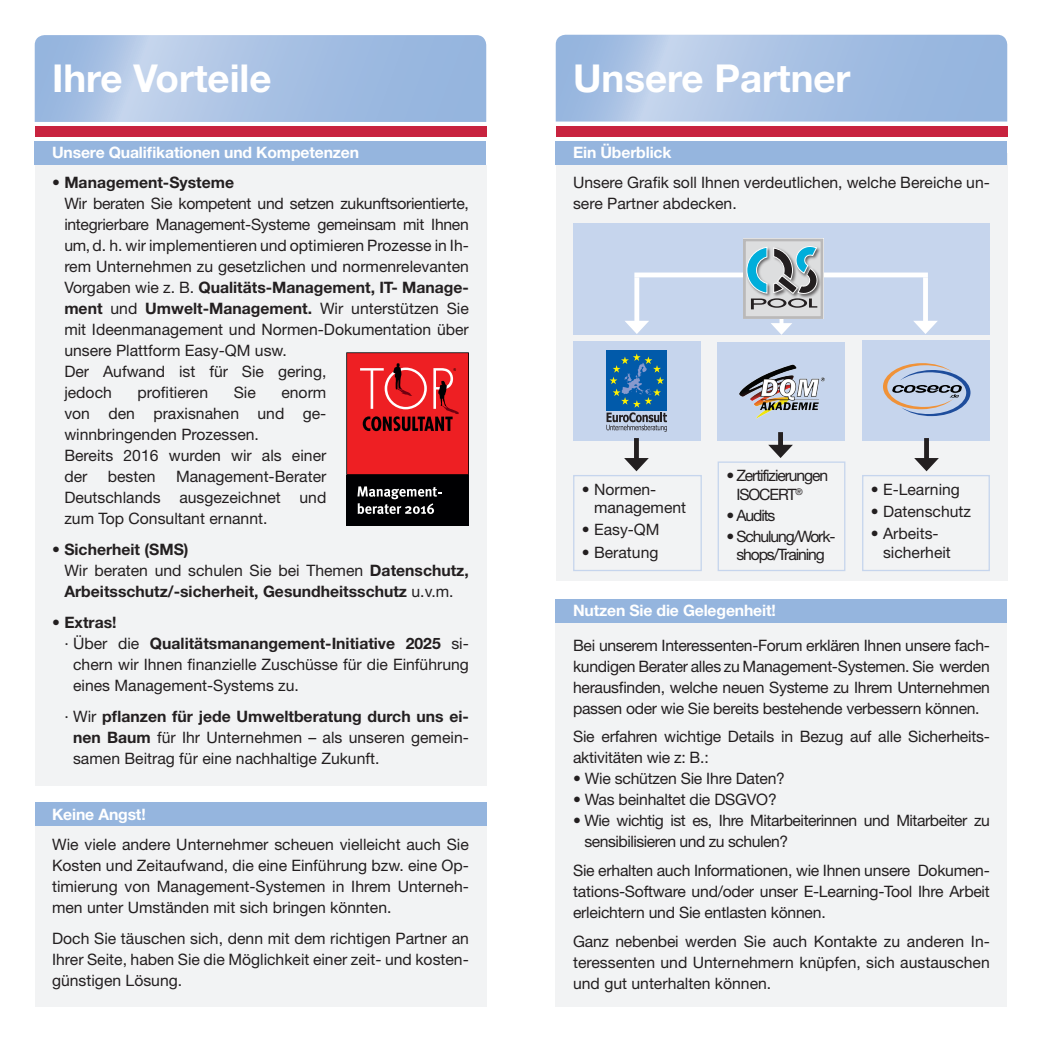
<style>
.page{position:relative;width:1042px;height:1042px;background:#fff}
.page>*{position:absolute;margin:0;border:0;box-sizing:border-box;transform-origin:0 0}
.t1{font:700 38.5px "Helvetica Neue LT Std";color:#fff}
.t2{font:15.75px/21px "Helvetica Neue LT Std";color:#231f20;text-align:justify}
.t3{font:700 15.75px/21px "Helvetica Neue LT Std";color:#231f20}
.t4{font:700 15.75px "Helvetica Neue LT Std";letter-spacing:-.01em;color:#fff}
.t5{font:15.75px/21px "Helvetica Neue LT Std";letter-spacing:-.03em;color:#231f20}
.t6{font:15.75px/18.4px "Helvetica Neue LT Std";letter-spacing:-.07em;color:#231f20}
.t7{font:9.1px "Helvetica Neue LT Std";color:#231f20}
.s1{font-weight:700}
.s2{font-weight:400}
</style>
<div class="page">
<div style="left:556px;top:153px;width:451px;height:427px;background:#f2f3f4"></div>
<svg style="left:35px;top:35px;width:451px;height:87px;background:#a5bfe3"></svg>
<div style="left:35px;top:126px;width:451px;height:11px;background:#c8233f"></div>
<div style="left:35px;top:820px;width:451px;height:187px;background:#f2f3f4"></div>
<div style="left:35px;top:802px;width:451px;height:24px;background:#95b5de"></div>
<div style="left:35px;top:165px;width:451px;height:620px;background:#f2f3f4"></div>
<div style="left:35px;top:141px;width:451px;height:23px;background:#95b5de"></div>
<svg style="left:556px;top:35px;width:451px;height:87px;background:#a6c0e3"></svg>
<div style="left:556px;top:141px;width:451px;height:23px;background:#95b5de"></div>
<div style="left:556px;top:126px;width:451px;height:11px;background:#c8233f"></div>
<div style="left:556px;top:615px;width:451px;height:392px;background:#f2f3f4"></div>
<div style="left:556px;top:599px;width:451px;height:23px;background:#95b5de"></div>
<div style="left:573px;top:223px;width:417px;height:112px;background:#c6d5ed"></div>
<div style="left:573px;top:475px;width:129px;height:96px;border:1px solid #c6d5ed"></div>
<div style="left:717px;top:461px;width:128px;height:110px;border:1px solid #c6d5ed"></div>
<div style="left:862px;top:475px;width:128px;height:96px;border:1px solid #c6d5ed"></div>
<div style="left:573px;top:341px;width:127px;height:100px;background:#c6d5ed"></div>
<div style="left:605px;top:349px;width:63px;height:83px;background:#015aaa"></div>
<svg style="left:606px;top:353px;width:61px;height:79px"></svg>
<div style="left:862px;top:340px;width:127px;height:101px;background:#c6d5ed"></div>
<svg style="left:883px;top:363px;width:87px;height:53px"></svg>
<div style="left:718px;top:342px;width:127px;height:99px;background:#c6d5ed"></div>
<img style="left:739px;top:364px;width:86px;height:54px">
<div style="left:634px;top:438px;width:5px;height:24px;background:#231f20"></div>
<svg style="left:624px;top:458px;width:25px;height:13px"></svg>
<div style="left:924px;top:438px;width:5px;height:24px;background:#231f20"></div>
<svg style="left:914px;top:458px;width:25px;height:13px"></svg>
<div style="left:778px;top:432px;width:5px;height:17px;background:#231f20"></div>
<svg style="left:768px;top:445px;width:25px;height:13px"></svg>
<div style="left:634px;top:277px;width:5px;height:48px;background:#fff"></div>
<svg style="left:625px;top:321px;width:24px;height:13px"></svg>
<div style="left:923px;top:277px;width:5px;height:48px;background:#fff"></div>
<svg style="left:913px;top:321px;width:25px;height:13px"></svg>
<svg style="left:779px;top:319px;width:4px;height:4px"></svg>
<svg style="left:771px;top:323px;width:21px;height:12px"></svg>
<div style="left:634px;top:272px;width:294px;height:5px;background:#fff"></div>
<div style="left:744px;top:240px;width:78px;height:77px;background:linear-gradient(to right,#dedfe0,#dcdddd)"></div>
<img style="left:819px;top:266px;width:4px;height:33px">
<img style="left:819px;top:244px;width:3px;height:35px">
<svg style="left:746px;top:246px;width:73px;height:63px;background:#95aeb5"></svg>
<div style="left:346px;top:475px;width:123px;height:51px;background:#000002"></div>
<svg style="left:346px;top:352px;width:123px;height:123px;background:#d7262a"></svg>
<svg style="left:357px;top:486px;width:84px;height:28px"></svg>
<h1 class="t1" style="left:52px;top:55px;width:221px">Ihre Vorteile</h1>
<p class="t4" style="left:52px;top:143px;width:308px">Unsere Qualifikationen und Kompetenzen</p>
<p class="t2" style="left:64px;top:172px;width:406px;text-align:left;text-indent:-12px">• <span class="s1">Management-Systeme<br></span>Wir beraten Sie kompetent und setzen zukunftsorientierte, integrierbare Management-Systeme gemeinsam mit Ihnen um, d. h. wir implementieren und optimieren Prozesse in Ih&shy;rem Unternehmen zu gesetzlichen und normenrelevanten Vorgaben wie z. B. <span class="s1">Qualitäts-Management, IT- Manage&shy;ment</span> und <span class="s1">Umwelt-Management.</span> Wir unterstützen Sie mit Ideenmanagement und Normen-Dokumentation über unsere Plattform Easy-QM usw.<br>Der Aufwand ist für Sie gering,<br>jedoch</p>
<p class="t2" style="left:137px;top:382px;width:72px">profitieren</p>
<p class="t2" style="left:234px;top:382px;width:24px">Sie</p>
<p class="t2" style="left:64px;top:382px;width:263px;text-align:left;text-indent:217px">enorm von den praxisnahen und ge&shy;winnbringenden Prozessen.<br>Bereits 2016 wurden wir als einer der</p>
<p class="t2" style="left:64px;top:466px;width:263px;text-indent:112px">Management-Berater Deutschlands ausgezeichnet und zum Top Consultant ernannt.</p>
<p class="t3" style="left:64px;top:539px;width:406px;text-indent:-12px"><span class="s2">•</span> Sicherheit (SMS)<br><span class="s2">Wir beraten und schulen Sie bei Themen</span> Datenschutz,<br>Arbeitsschutz/-sicherheit, Gesundheitsschutz <span class="s2">u.v.m.</span></p>
<p class="t3" style="left:52px;top:612px;width:66px">• Extras!</p>
<p class="t3" style="left:64px;top:633px;width:406px"><span class="s2">· Über die</span> Qualitätsmanangement-Initiative 2025 <span class="s2">si-</span></p>
<p class="t2" style="left:73px;top:654px;width:397px">chern wir Ihnen finanzielle Zuschüsse für die Einführung</p>
<p class="t2" style="left:73px;top:675px;width:227px">eines Management-Systems zu.</p>
<p class="t2" style="left:73px;top:706px;width:397px;text-indent:-9px">· Wir <span class="s1">pflanzen für jede Umweltberatung durch uns ei&shy;nen Baum</span> für Ihr Unternehmen – als unseren gemein&shy;samen Beitrag für eine nachhaltige Zukunft.</p>
<p class="t2" style="left:108px;top:466px;width:49px">besten</p>
<p class="t4" style="left:52px;top:804px;width:95px">Keine Angst!</p>
<p class="t2" style="left:52px;top:834px;width:418px">Wie viele andere Unternehmer scheuen vielleicht auch Sie Kosten und Zeitaufwand, die eine Einführung bzw. eine Op&shy;timierung von Management-Systemen in Ihrem Unterneh&shy;men unter Umständen mit sich bringen könnten.</p>
<p class="t2" style="left:52px;top:928px;width:418px">Doch Sie täuschen sich, denn mit dem richtigen Partner an Ihrer Seite, haben Sie die Möglichkeit einer zeit- und kosten&shy;günstigen Lösung.</p>
<h1 class="t1" style="left:573px;top:54px;width:279px">Unsere Partner</h1>
<p class="t4" style="left:573px;top:143px;width:100px">Ein Überblick</p>
<p class="t2" style="left:573px;top:172px;width:418px">Unsere Grafik soll Ihnen verdeutlichen, welche Bereiche un&shy;sere Partner abdecken.</p>
<p class="t2" style="left:594px;top:480px;width:94px;line-height:18.4px;text-indent:-12px">• Normen&shy;management</p>
<p class="t2" style="left:582px;top:519px;width:79px">• Easy-QM</p>
<p class="t2" style="left:582px;top:541px;width:78px">• Beratung</p>
<p class="t6" style="left:736px;top:466px;width:93px;text-indent:-10px">• Zertifizierungen<br>Isocert</p>
<p class="t7" style="left:795px;top:486px;width:9px">®</p>
<p class="t2" style="left:726px;top:504px;width:51px">• Audits</p>
<p class="t6" style="left:726px;top:526px;width:111px;text-align:center">• Schulung/Work&shy;shops/Training</p>
<p class="t2" style="left:871px;top:479px;width:91px">• E-Learning</p>
<p class="t2" style="left:871px;top:501px;width:102px">• Datenschutz</p>
<p class="t2" style="left:883px;top:524px;width:69px;line-height:18.4px;text-indent:-12px">• Arbeits&shy;sicherheit</p>
<p class="t4" style="left:573px;top:601px;width:204px">Nutzen Sie die Gelegenheit!</p>
<p class="t2" style="left:573px;top:634px;width:418px">Bei unserem Interessenten-Forum erklären Ihnen unsere fach&shy;kundigen Berater alles zu Management-Systemen. Sie werden herausfinden, welche neuen Systeme zu Ihrem Unternehmen passen oder wie Sie bereits bestehende verbessern können.</p>
<p class="t2" style="left:573px;top:726px;width:418px">Sie erfahren wichtige Details in Bezug auf alle Sicherheits&shy;aktivitäten wie z: B.:</p>
<p class="t2" style="left:573px;top:768px;width:213px">• Wie schützen Sie Ihre Daten?</p>
<p class="t2" style="left:573px;top:789px;width:205px">• Was beinhaltet die DSGVO?</p>
<p class="t5" style="left:584px;top:810px;width:407px;text-indent:-11px">• Wie wichtig ist es, Ihre Mitarbeiterinnen und Mitarbeiter zu sensibilisieren und zu schulen?</p>
<p class="t2" style="left:573px;top:860px;width:418px">Sie erhalten auch Informationen, wie Ihnen unsere Dokumen&shy;tations-Software und/oder unser E-Learning-Tool Ihre Arbeit erleichtern und Sie entlasten können.</p>
<p class="t2" style="left:573px;top:931px;width:418px">Ganz nebenbei werden Sie auch Kontakte zu anderen In&shy;teressenten und Unternehmern knüpfen, sich austauschen und gut unterhalten können.</p>
</div>
